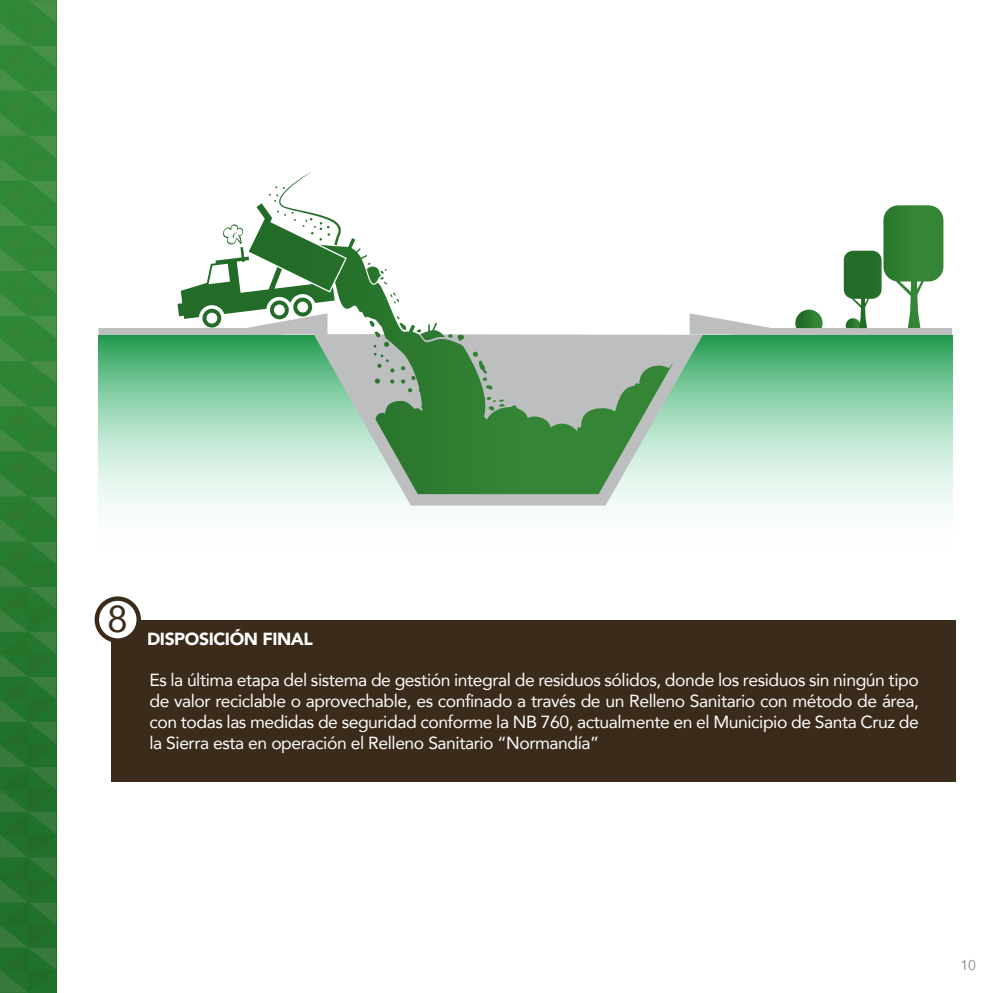
<style>
.page{position:relative;width:993px;height:993px;background:#fff}
.page>*{position:absolute;margin:0;border:0;box-sizing:border-box;transform-origin:0 0}
.t1{font:37.27px "Avenir";color:#3b2b1b}
.t2{font:17.5px/21px "Avenir";letter-spacing:-.025em;color:#fff;text-align:justify}
.t3{font:900 17.5px "Avenir";letter-spacing:-.025em;color:#fff}
.t4{font:14px "Avenir";color:#939598}
</style>
<div class="page">
<svg style="left:98px;top:335px;width:853px;height:174px;background:#a4d9bb"></svg>
<svg style="left:98px;top:313px;width:604px;height:192px;background:#99c3a5"></svg>
<svg style="left:689px;top:205px;width:262px;height:130px"></svg>
<svg style="left:223px;top:172px;width:122px;height:119px"></svg>
<div style="left:112px;top:620px;width:843px;height:162px;background:#3b2b1b"></div>
<svg style="left:95px;top:596px;width:46px;height:46px"></svg>
<svg style="left:0;top:0;width:56px;height:992px;background:#2e7e35"></svg>
<h1 class="t1" style="left:107px;top:589px;width:22px">8</h1>
<p class="t3" style="left:147px;top:623px;width:167px">DISPOSICIÓN FINAL</p>
<p class="t2" style="left:149px;top:669px;width:770px">Es la última etapa del sistema de gestión integral de residuos sólidos, donde los residuos sin ningún tipo de valor reciclable o aprovechable, es confinado a través de un Relleno Sanitario con método de área, con todas las medidas de seguridad conforme la NB 760, actualmente en el Municipio de Santa Cruz de la Sierra esta en operación el Relleno Sanitario “Normandía”</p>
<p class="t4" style="left:960px;top:953px;width:17px">10</p>
</div>
